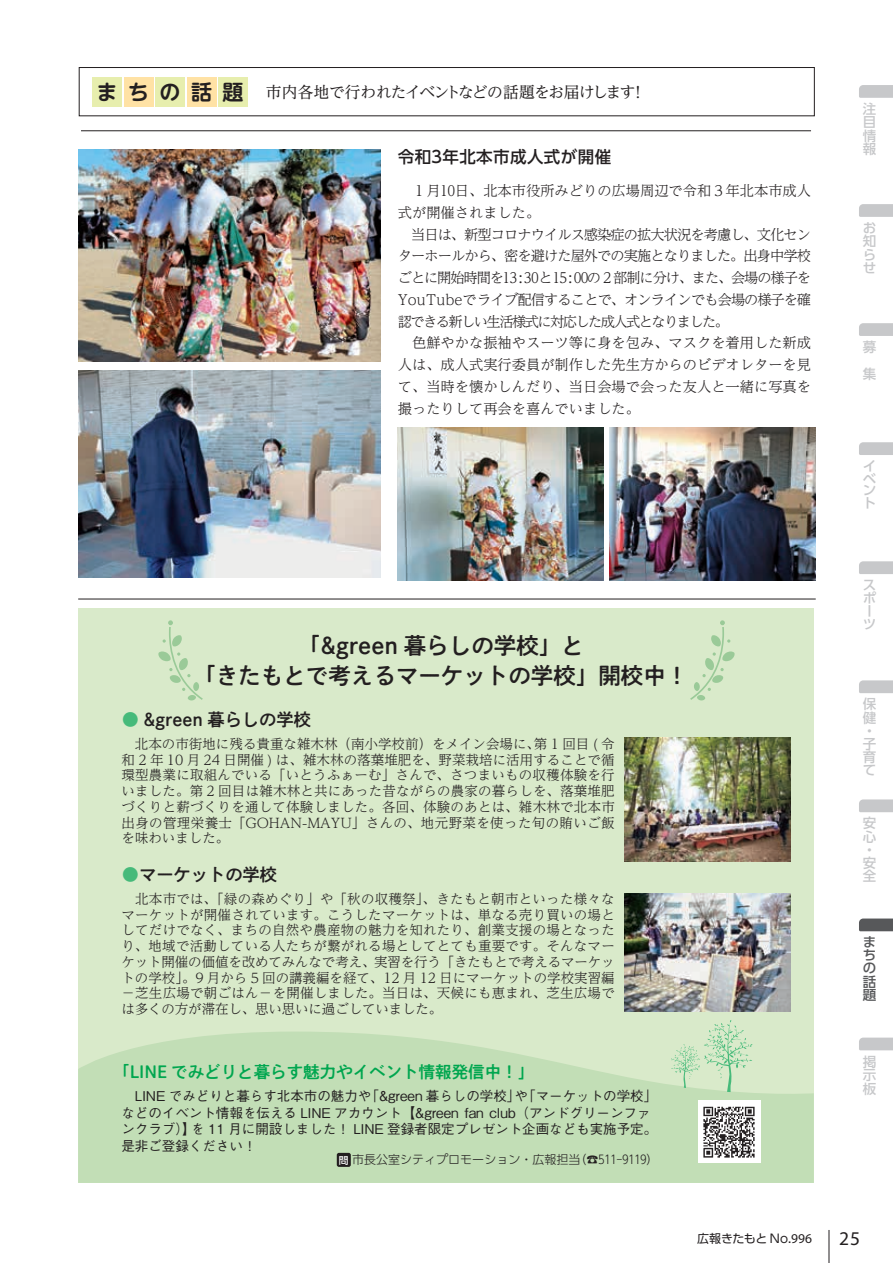
<style>
.page{position:relative;width:893px;height:1263px;background:#fff}
.page>*{position:absolute;margin:0;border:0;box-sizing:border-box;transform-origin:0 0}
.t1{font:22.5px/30px "P Shuei N Go Kin Std N B";color:#231f20;text-align:center}
.t2{font:19.5px "Myriad Pro";color:#231f20}
.t3{font:17.25px "P Shuei N Go Kin Std N B";color:#231f20}
.t4{font:16.5px "P Shuei N Go Kin Std N B";color:#00a64f}
.t5{font:500 16.5px "UD Shin Go Pro";letter-spacing:.025em;color:#231f20}
.t6{font:15.75px "UD Reimin Pro";letter-spacing:-.04em;color:#231f20}
.t7{font:300 14.25px/21.8px "UD Reimin Pro";color:#231f20}
.t8{font:300 13.5px/15.8px "UD Reimin Pr 6";letter-spacing:.02em;color:#231f20;text-align:justify}
.t9{font:500 13.5px/16.5px "Gothic BBB Pro";color:#231f20}
.t10{font:500 13.5px/13.2px "UD Shin Go Pro";color:#c7c8ca}
.t11{font:500 13.5px/13.2px "UD Shin Go Pro";color:#57585a;text-align:justify}
.t12{font:300 12px "UD Shin Go Pro";color:#231f20}
.t13{font:12px "UD Shin Go Pro";letter-spacing:-.025em;color:#231f20}
.s1{font-family:"UD Shin M Go Pro De";font-weight:700;font-size:21px}
.s2{color:#46ba7a}
.s3{font-weight:500;font-size:9.75px;color:#fff}
.s4{font-family:"Myriad Pro";font-size:13.5px}
</style>
<div class="page">
<div style="left:79px;top:67px;width:736px;height:49px;border:1px solid #231f20"></div>
<div style="left:92px;top:77px;width:30px;height:30px;background:#e7eeae"></div>
<div style="left:124px;top:77px;width:29px;height:30px;background:#ffe2a5"></div>
<div style="left:155px;top:77px;width:30px;height:30px;background:#e7eeae"></div>
<div style="left:187px;top:77px;width:29px;height:30px;background:#ffe2a5"></div>
<div style="left:218px;top:77px;width:30px;height:30px;background:#e7eeae"></div>
<hr style="left:81px;top:131px;width:730px;height:1px;background:#231f20">
<div style="left:78px;top:609px;width:736px;height:574px;background:#d9eaca"></div>
<svg style="left:78px;top:1032px;width:736px;height:151px;fill:#c2deb6"></svg>
<div style="left:337px;top:1153px;width:14px;height:14px;background:#231f20;border-radius:2px"></div>
<img style="left:698px;top:1101px;width:62px;height:62px">
<svg style="left:671px;top:1020px;width:81px;height:72px"></svg>
<svg style="left:690px;top:620px;width:45px;height:80px"></svg>
<svg style="left:158px;top:620px;width:45px;height:80px"></svg>
<img style="left:624px;top:894px;width:166px;height:117px">
<img style="left:624px;top:738px;width:166px;height:124px">
<hr style="left:78px;top:599px;width:738px;height:1px;background:#231f20">
<img style="left:79px;top:149px;width:302px;height:213px">
<img style="left:79px;top:371px;width:302px;height:207px">
<img style="left:397px;top:427px;width:206px;height:153px">
<img style="left:609px;top:427px;width:206px;height:153px">
<svg style="left:859px;top:85px;width:34px;height:13px"></svg>
<svg style="left:859px;top:204px;width:34px;height:13px"></svg>
<svg style="left:859px;top:323px;width:34px;height:13px"></svg>
<svg style="left:859px;top:442px;width:34px;height:13px"></svg>
<svg style="left:859px;top:561px;width:34px;height:13px"></svg>
<svg style="left:859px;top:680px;width:34px;height:13px"></svg>
<svg style="left:859px;top:799px;width:34px;height:13px"></svg>
<svg style="left:859px;top:1037px;width:34px;height:13px"></svg>
<svg style="left:859px;top:918px;width:34px;height:13px"></svg>
<hr style="left:829px;top:1230px;width:1px;height:33px;background:#231f20">
<p class="t6" style="left:97px;top:79px;width:551px"><span class="s1">まちの話題</span> 市内各地で行われたイベントなどの話題をお届けします！</p>
<p class="t5" style="left:398px;top:144px;width:215px">令和３年北本市成人式が開催</p>
<p class="t7" style="left:398px;top:179px;width:415px">　１月10日、北本市役所みどりの広場周辺で令和３年北本市成人式が開催されました。<br>　当日は、新型コロナウイルス感染症の拡大状況を考慮し、文化センターホールから、密を避けた屋外での実施となりました。出身中学校ごとに開始時間を13：30と15：00の２部制に分け、また、会場の様子を<br>YouTubeでライブ配信することで、オンラインでも会場の様子を確認できる新しい生活様式に対応した成人式となりました。<br>　色鮮やかな振袖やスーツ等に身を包み、マスクを着用した新成人は、成人式実行委員が制作した先生方からのビデオレターを見て、当時を懐かしんだり、当日会場で会った友人と一緒に写真を撮ったりして再会を喜んでいました。</p>
<h1 class="t1" style="left:193px;top:630px;width:496px">「&amp;green 暮らしの学校」と<br>「きたもとで考えるマーケットの学校」開校中！</h1>
<p class="t3" style="left:122px;top:707px;width:191px"><span class="s2">●</span> &amp;green 暮らしの学校</p>
<p class="t8" style="left:121px;top:735px;width:495px">　北本の市街地に残る貴重な雑木林（南小学校前）をメイン会場に、第 1 回目 ( 令和 2 年 10 月 24 日開催 ) は、雑木林の落葉堆肥を、野菜栽培に活用することで循環型農業に取組んでいる「いとうふぁーむ」さんで、さつまいもの収穫体験を行いました。第 2 回目は雑木林と共にあった昔ながらの農家の暮らしを、落葉堆肥づくりと薪づくりを通して体験しました。各回、体験のあとは、雑木林で北本市出身の管理栄養士「GOHAN-MAYU」さんの、地元野菜を使った旬の賄いご飯を味わいました。</p>
<p class="t3" style="left:122px;top:862px;width:157px"><span class="s2">●</span>マーケットの学校</p>
<p class="t8" style="left:121px;top:890px;width:495px">　北本市では、「緑の森めぐり」や「秋の収穫祭」、きたもと朝市といった様々なマーケットが開催されています。こうしたマーケットは、単なる売り買いの場としてだけでなく、まちの自然や農産物の魅力を知れたり、創業支援の場となったり、地域で活動している人たちが繋がれる場としてとても重要です。そんなマーケット開催の価値を改めてみんなで考え、実習を行う「きたもとで考えるマーケットの学校」。9 月から 5 回の講義編を経て、12 月 12 日にマーケットの学校実習編－芝生広場で朝ごはん－を開催しました。当日は、天候にも恵まれ、芝生広場では多くの方が滞在し、思い思いに過ごしていました。</p>
<p class="t4" style="left:113px;top:1060px;width:422px">「LINE でみどりと暮らす魅力やイベント情報発信中！」</p>
<p class="t9" style="left:121px;top:1086px;width:537px">　LINE でみどりと暮らす北本市の魅力や「&amp;green 暮らしの学校」や「マーケットの学校」などのイベント情報を伝える LINE アカウント【&amp;green fan club（アンドグリーンファンクラブ）】を 11 月に開設しました！ LINE 登録者限定プレゼント企画なども実施予定。是非ご登録ください！</p>
<p class="t12" style="left:339px;top:1150px;width:321px"><span class="s3">問</span>市長公室シティプロモーション・広報担当（☎511-9119）</p>
<p class="t10" style="left:863px;top:102px;width:15px;text-align:justify">注目情報</p>
<p class="t10" style="left:863px;top:221px;width:14px;text-align:justify">お知らせ</p>
<p class="t10" style="left:863px;top:333px;width:15px;line-height:27px">募集</p>
<p class="t10" style="left:863px;top:459px;width:15px">イベ</p>
<p class="t10" style="left:863px;top:483px;width:14px">ント</p>
<p class="t10" style="left:863px;top:578px;width:15px">スポーツ</p>
<p class="t10" style="left:863px;top:697px;width:15px">保健・子育て</p>
<p class="t10" style="left:863px;top:816px;width:15px">安心・安全</p>
<p class="t11" style="left:863px;top:935px;width:15px">まちの話題</p>
<p class="t10" style="left:863px;top:1054px;width:15px;text-align:justify">掲示板</p>
<p class="t13" style="left:697px;top:1228px;width:117px">広報きたもと No.<span class="s4">996</span></p>
<h2 class="t2" style="left:839px;top:1226px;width:22px">25</h2>
</div>
